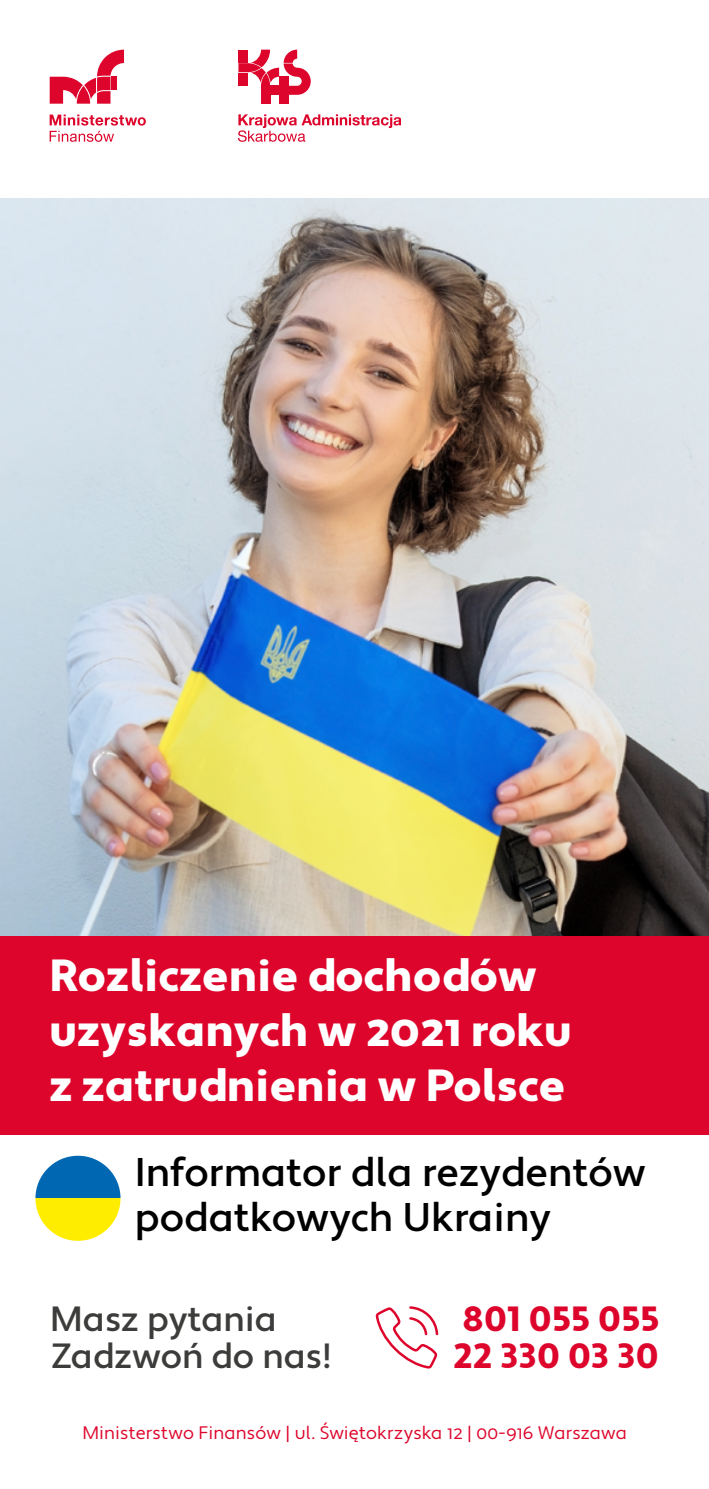
<style>
.page{position:relative;width:709px;height:1489px;background:#fff}
.page>*{position:absolute;margin:0;border:0;box-sizing:border-box;transform-origin:0 0}
.t1{font:900 45px/55px "Apertura";letter-spacing:.005em;color:#fff}
.t2{font:500 40px/45px "Apertura";letter-spacing:.005em;color:#000}
.t3{font:500 35px/37.5px "Apertura";color:#3c3c3b}
.t4{font:900 35px/37.5px "Apertura";letter-spacing:.03em;color:#dd052b}
.t5{font:18px "Apertura";letter-spacing:.005em;color:#dd052b}
</style>
<div class="page">
<div style="left:0;top:935px;width:709px;height:199px;background:#dd052b"></div>
<svg style="left:50px;top:114px;width:96px;height:28px"></svg>
<svg style="left:50px;top:50px;width:74px;height:54px"></svg>
<svg style="left:238px;top:114px;width:163px;height:28px"></svg>
<div style="left:279px;top:95px;width:9px;height:9px;background:#dd052b"></div>
<div style="left:261px;top:95px;width:9px;height:9px;background:#dd052b"></div>
<svg style="left:238px;top:50px;width:73px;height:45px"></svg>
<svg style="left:375px;top:1306px;width:64px;height:63px"></svg>
<img style="left:0;top:198px;width:709px;height:737px">
<svg style="left:35px;top:1155px;width:85px;height:43px;fill:#0067b2"></svg>
<svg style="left:35px;top:1198px;width:85px;height:42px;fill:#ffed00"></svg>
<p class="t1" style="left:50px;top:949px;width:523px">Rozliczenie dochodów uzyskanych w 2021 roku z zatrudnienia w Polsce</p>
<p class="t2" style="left:135px;top:1150px;width:513px">Informator dla rezydentów podatkowych Ukrainy</p>
<p class="t3" style="left:50px;top:1301px;width:283px">Masz pytania<br>Zadzwoń do nas!</p>
<p class="t4" style="left:453px;top:1300px;width:207px">801 055 055<br>22 330 03 30</p>
<p class="t5" style="left:82px;top:1422px;width:546px">Ministerstwo Finansów | ul. Świętokrzyska 12 | 00‑916 Warszawa</p>
</div>
